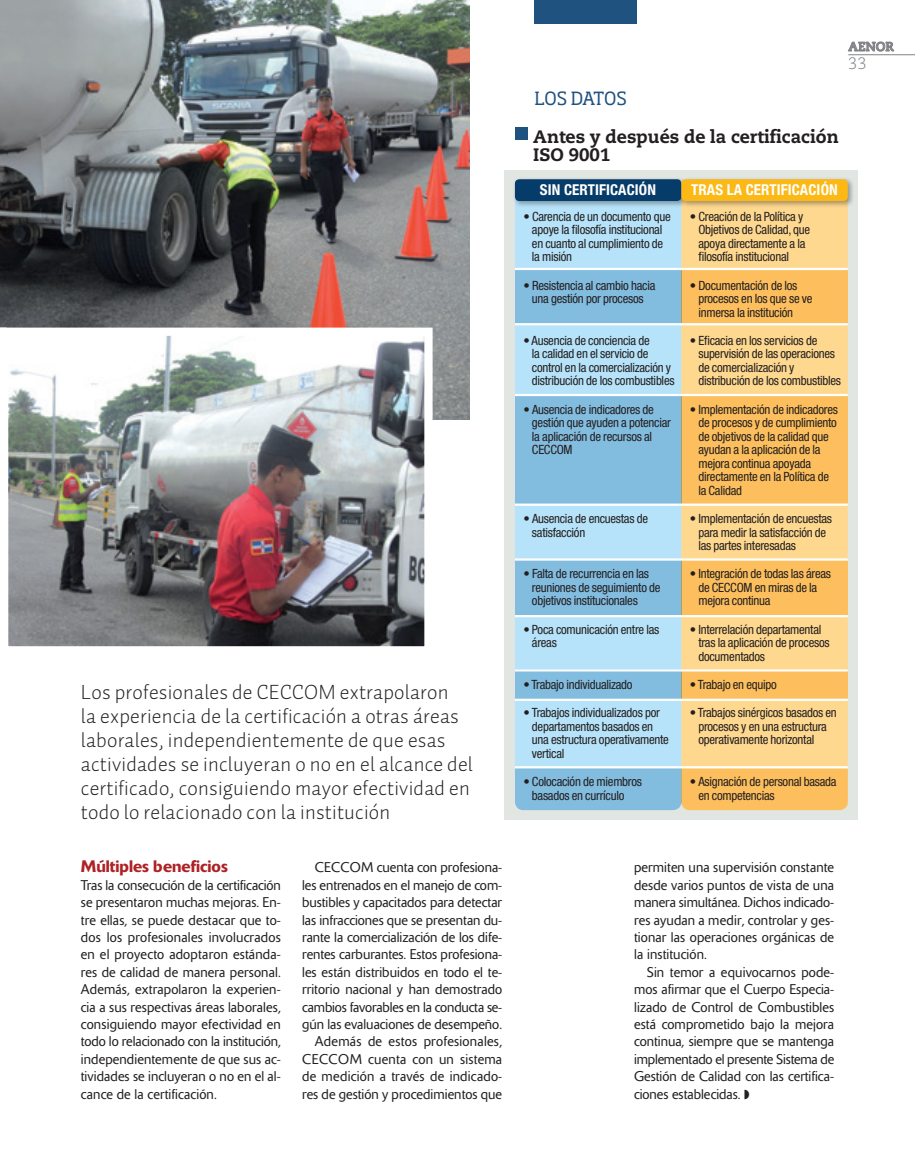
<style>
.page{position:relative;width:915px;height:1170px;background:#fff}
.page>*{position:absolute;margin:0;border:0;box-sizing:border-box;transform-origin:0 0}
._05_SUMARIO_TEMAS{font:21px/24px "Auto 1 Light LF";letter-spacing:.01em;color:#231f20}
.TIT_GRAFICAS{font:800 18px/18.8px "Caecilia LT Std";color:#231f20}
.t1{font:18px "Soho Std";letter-spacing:-.02em;color:#20527f}
._04_LADILLO{font:500 16.5px "Delta";color:#ae2226}
.t2{font:300 16.5px "Caecilia LT Std";color:#808285}
.TEXTO_GRAFICAS{font:700 condensed 15px "Helvetica Neue LT Std";letter-spacing:.01em;color:#fff}
._04_TEXTO_CORRIDO{font:300 13.95px/17.4px "Delta";letter-spacing:.01em;color:#231f20;text-align:justify}
.TEXTO_GRAFICAS-2{font:condensed 12.75px/13.5px "Helvetica Neue LT Std";letter-spacing:-.02em;color:#231f20}
.t3{font:700 12.75px "Caecilia LT Std";color:#808285}
</style>
<div class="page">
<div style="left:504px;top:170px;width:353px;height:649px;background:#e1e6e3"></div>
<svg style="left:848px;top:42px;width:45px;height:9px"></svg>
<hr style="left:848px;top:54px;width:66px;height:1px;background:#808285">
<div style="left:534px;top:0;width:102px;height:23px;background:#20527f"></div>
<div style="left:514px;top:128px;width:13px;height:12px;background:#20527f"></div>
<img style="left:0;top:0;width:469px;height:419px">
<img style="left:9px;top:336px;width:414px;height:309px">
<div style="left:0;top:327px;width:432px;height:327px;border:8px solid #fff"></div>
<div style="left:514px;top:188px;width:167px;height:622px;background:#b6e3f9;border-radius:9px"></div>
<div style="left:514px;top:766px;width:167px;height:44px;background:#82bcdf"></div>
<div style="left:681px;top:188px;width:166px;height:622px;background:#fed88f;border-radius:9px"></div>
<div style="left:681px;top:766px;width:166px;height:44px;background:#fdbf5d"></div>
<div style="left:514px;top:269px;width:167px;height:55px;background:#82bcdf"></div>
<div style="left:681px;top:269px;width:166px;height:55px;background:#fdbf5d"></div>
<div style="left:514px;top:394px;width:167px;height:110px;background:#82bcdf"></div>
<div style="left:681px;top:394px;width:166px;height:110px;background:#fdbf5d"></div>
<div style="left:514px;top:559px;width:167px;height:57px;background:#82bcdf"></div>
<div style="left:681px;top:559px;width:166px;height:57px;background:#fdbf5d"></div>
<div style="left:514px;top:669px;width:167px;height:29px;background:#82bcdf"></div>
<div style="left:681px;top:669px;width:166px;height:29px;background:#fdbf5d"></div>
<div style="left:512px;top:177px;width:175px;height:30px;background:#231f20;opacity:.4"></div>
<div style="left:514px;top:179px;width:167px;height:22px;background:#063c69;border-radius:4px"></div>
<div style="left:678px;top:177px;width:176px;height:30px;background:#231f20;opacity:.4"></div>
<div style="left:681px;top:179px;width:166px;height:22px;background:#fcb814;border-radius:4px"></div>
<hr style="left:514px;top:268px;width:333px;height:2px;background:#fff">
<hr style="left:514px;top:323px;width:333px;height:2px;background:#fff">
<hr style="left:514px;top:394px;width:333px;height:2px;background:#fff">
<hr style="left:514px;top:503px;width:333px;height:2px;background:#fff">
<hr style="left:514px;top:558px;width:333px;height:2px;background:#fff">
<hr style="left:514px;top:615px;width:333px;height:2px;background:#fff">
<hr style="left:514px;top:669px;width:333px;height:2px;background:#fff">
<hr style="left:514px;top:698px;width:333px;height:3px;background:#fff">
<hr style="left:514px;top:766px;width:333px;height:2px;background:#fff">
<svg style="left:0;top:327px;width:6px;height:327px"></svg>
<p class="_05_SUMARIO_TEMAS" style="left:81px;top:679px;width:393px">Los profesionales de CECCOM extrapolaron<br>la experiencia de la certificación a otras áreas laborales, independientemente de que esas actividades se incluyeran o no en el alcance del certificado, consiguiendo mayor efectividad en todo lo relacionado con la institución</p>
<p class="_04_LADILLO" style="left:81px;top:856px;width:148px">Múltiples beneficios</p>
<p class="_04_TEXTO_CORRIDO" style="left:81px;top:876px;width:201px">Tras la consecución de la certificación se presentaron muchas mejoras. En&shy;tre ellas, se puede destacar que to&shy;dos los profesionales involucrados en el proyecto adoptaron estánda&shy;res de calidad de manera personal.<br>Además, extrapolaron la experien&shy;cia a sus respectivas áreas laborales, consiguiendo mayor efectividad en todo lo relacionado con la institución, independientemente de que sus ac&shy;tividades se incluyeran o no en el al&shy;cance de la certificación.</p>
<p class="_04_TEXTO_CORRIDO" style="left:302px;top:858px;width:201px;text-indent:13px">CECCOM cuenta con profesiona&shy;les entrenados en el manejo de com&shy;bustibles y capacitados para detectar las infracciones que se presentan du&shy;rante la comercialización de los dife&shy;rentes carburantes. Estos profesiona&shy;les están distribuidos en todo el te&shy;rritorio nacional y han demostrado cambios favorables en la conducta se&shy;gún las evaluaciones de desempeño.</p>
<p class="_04_TEXTO_CORRIDO" style="left:302px;top:1032px;width:201px;text-indent:13px">Además de estos profesionales, CECCOM cuenta con un sistema de medición a través de indicado&shy;res de gestión y procedimientos que</p>
<p class="t1" style="left:534px;top:87px;width:94px">LOS DATOS</p>
<p class="TIT_GRAFICAS" style="left:533px;top:127px;width:307px">Antes y después de la certificación<br>ISO 9001</p>
<p class="TEXTO_GRAFICAS" style="left:539px;top:181px;width:118px">SIN CERTIFICACIÓN</p>
<p class="TEXTO_GRAFICAS" style="left:691px;top:181px;width:148px">TRAS LA CERTIFICACIÓN</p>
<p class="TEXTO_GRAFICAS-2" style="left:531px;top:209px;width:140px;text-indent:-9px">• Carencia de un documento que apoye la filosofía institucional en cuanto al cumplimiento de la misión</p>
<p class="TEXTO_GRAFICAS-2" style="left:698px;top:209px;width:113px;text-indent:-9px">• Creación de la Política y<br>Objetivos de Calidad, que apoya directamente a la filosofía institucional</p>
<p class="TEXTO_GRAFICAS-2" style="left:523px;top:278px;width:133px;text-align:center">• Resistencia al cambio hacia una gestión por procesos</p>
<p class="TEXTO_GRAFICAS-2" style="left:698px;top:278px;width:115px;text-indent:-9px">• Documentación de los procesos en los que se ve inmersa la institución</p>
<p class="t3" style="left:848px;top:39px;width:47px">AENOR</p>
<p class="t2" style="left:848px;top:54px;width:20px">33</p>
<p class="TEXTO_GRAFICAS-2" style="left:531px;top:333px;width:144px;text-indent:-9px">• Ausencia de conciencia de<br>la calidad en el servicio de control en la comercialización y distribución de los combustibles</p>
<p class="TEXTO_GRAFICAS-2" style="left:698px;top:333px;width:144px;text-indent:-9px">• Eficacia en los servicios de supervisión de las operaciones de comercialización y distribución de los combustibles</p>
<p class="TEXTO_GRAFICAS-2" style="left:531px;top:402px;width:140px;text-indent:-9px">• Ausencia de indicadores de gestión que ayuden a potenciar la aplicación de recursos al<br>CECCOM</p>
<p class="TEXTO_GRAFICAS-2" style="left:698px;top:402px;width:141px;text-indent:-9px">• Implementación de indicadores de procesos y de cumplimiento de objetivos de la calidad que ayudan a la aplicación de la mejora continua apoyada directamente en la Política de la Calidad</p>
<p class="TEXTO_GRAFICAS-2" style="left:531px;top:511px;width:118px;text-indent:-9px">• Ausencia de encuestas de satisfacción</p>
<p class="TEXTO_GRAFICAS-2" style="left:698px;top:511px;width:135px;text-indent:-9px">• Implementación de encuestas para medir la satisfacción de las partes interesadas</p>
<p class="TEXTO_GRAFICAS-2" style="left:531px;top:567px;width:130px;text-indent:-9px">• Falta de recurrencia en las reuniones de seguimiento de objetivos institucionales</p>
<p class="TEXTO_GRAFICAS-2" style="left:698px;top:567px;width:134px;text-indent:-9px">• Integración de todas las áreas de CECCOM en miras de la mejora continua</p>
<p class="TEXTO_GRAFICAS-2" style="left:531px;top:622px;width:129px;text-indent:-9px">• Poca comunicación entre las áreas</p>
<p class="TEXTO_GRAFICAS-2" style="left:698px;top:622px;width:133px;text-indent:-9px">• Interrelación departamental tras la aplicación de procesos documentados</p>
<p class="TEXTO_GRAFICAS-2" style="left:523px;top:677px;width:111px">• Trabajo individualizado</p>
<p class="TEXTO_GRAFICAS-2" style="left:689px;top:677px;width:88px">• Trabajo en equipo</p>
<p class="TEXTO_GRAFICAS-2" style="left:531px;top:705px;width:138px;text-indent:-9px">• Trabajos individualizados por departamentos basados en una estructura operativamente vertical</p>
<p class="TEXTO_GRAFICAS-2" style="left:698px;top:705px;width:140px;text-indent:-9px">• Trabajos sinérgicos basados en procesos y en una estructura operativamente horizontal</p>
<p class="TEXTO_GRAFICAS-2" style="left:531px;top:774px;width:112px;text-indent:-9px">• Colocación de miembros basados en currículo</p>
<p class="TEXTO_GRAFICAS-2" style="left:698px;top:774px;width:140px;text-indent:-9px">• Asignación de personal basada en competencias</p>
<p class="_04_TEXTO_CORRIDO" style="left:634px;top:858px;width:201px">permiten una supervisión constante desde varios puntos de vista de una manera simultánea. Dichos indicado&shy;res ayudan a medir, controlar y ges&shy;tionar las operaciones orgánicas de la institución.</p>
<p class="_04_TEXTO_CORRIDO" style="left:634px;top:963px;width:201px;text-indent:13px">Sin temor a equivocarnos pode&shy;mos afirmar que el Cuerpo Especia&shy;lizado de Control de Combustibles está comprometido bajo la mejora continua, siempre que se mantenga implementado el presente Sistema de Gestión de Calidad con las certifica&shy;ciones establecidas. ◗</p>
</div>
